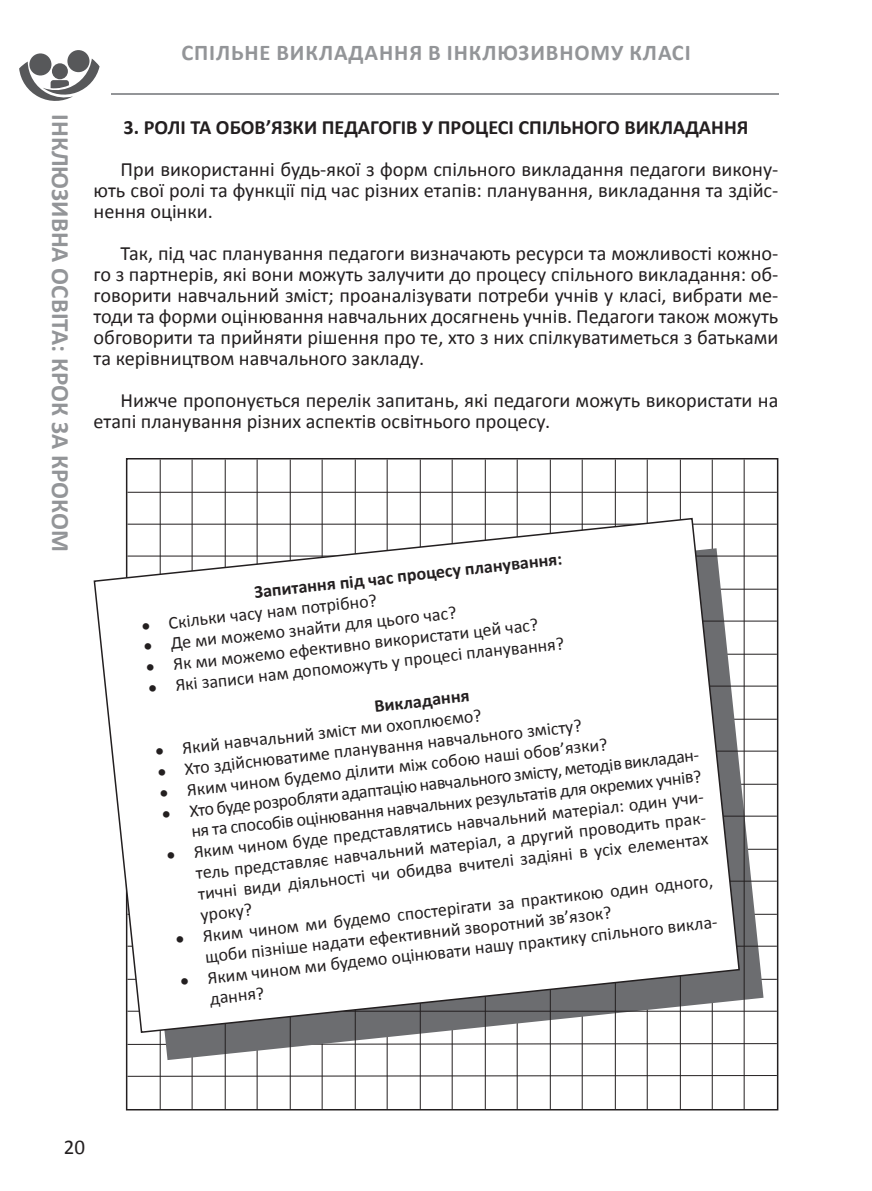
<style>
.page{position:relative;width:872px;height:1191px;background:#fff}
.page>*{position:absolute;margin:0;border:0;box-sizing:border-box;transform-origin:0 0}
.t1{font:700 25.05px "Calibri";color:#939598}
.t2{font:700 22.5px "Calibri";letter-spacing:.04em;color:#939598}
.t3{font:21px "Calibri";color:#231f20}
.t4{font:20.25px/21px "Calibri";color:#231f20;text-align:justify}
.Default{font:700 20.25px "Calibri";color:#231f20}
.t5{font:18px/21.3px "Calibri";color:#231f20}
.t6{font:700 18px "Calibri";color:#231f20}
</style>
<div class="page">
<svg style="left:29px;top:53px;width:22px;height:22px"></svg>
<div style="left:67px;top:50px;width:22px;height:22px;background:#57585a;border-radius:50%"></div>
<svg style="left:19px;top:59px;width:81px;height:42px"></svg>
<hr style="left:111px;top:93px;width:667px;height:2px;background:#939598">
<hr style="left:192px;top:459px;width:1px;height:650px;background:#231f20">
<hr style="left:257px;top:459px;width:1px;height:650px;background:#231f20">
<hr style="left:322px;top:459px;width:1px;height:650px;background:#231f20">
<hr style="left:387px;top:459px;width:1px;height:650px;background:#231f20">
<hr style="left:452px;top:459px;width:1px;height:650px;background:#231f20">
<hr style="left:517px;top:459px;width:1px;height:650px;background:#231f20">
<hr style="left:582px;top:459px;width:1px;height:650px;background:#231f20">
<hr style="left:647px;top:459px;width:1px;height:650px;background:#231f20">
<hr style="left:712px;top:459px;width:1px;height:650px;background:#231f20">
<svg style="left:763px;top:1042px;width:14px;height:3px"></svg>
<hr style="left:127px;top:979px;width:650px;height:1px;background:#231f20">
<hr style="left:127px;top:914px;width:650px;height:1px;background:#231f20">
<hr style="left:127px;top:849px;width:650px;height:1px;background:#231f20">
<hr style="left:127px;top:784px;width:650px;height:1px;background:#231f20">
<hr style="left:127px;top:719px;width:650px;height:1px;background:#231f20">
<hr style="left:127px;top:654px;width:650px;height:1px;background:#231f20">
<hr style="left:127px;top:589px;width:650px;height:1px;background:#231f20">
<hr style="left:127px;top:524px;width:650px;height:1px;background:#231f20">
<svg style="left:125px;top:548px;width:638px;height:512px"></svg>
<hr style="left:160px;top:459px;width:1px;height:650px;background:#231f20">
<hr style="left:225px;top:459px;width:1px;height:650px;background:#231f20">
<hr style="left:290px;top:459px;width:1px;height:650px;background:#231f20">
<hr style="left:355px;top:459px;width:1px;height:650px;background:#231f20">
<hr style="left:420px;top:459px;width:1px;height:650px;background:#231f20">
<hr style="left:485px;top:459px;width:1px;height:650px;background:#231f20">
<hr style="left:550px;top:459px;width:1px;height:650px;background:#231f20">
<hr style="left:615px;top:459px;width:1px;height:650px;background:#231f20">
<hr style="left:680px;top:459px;width:1px;height:650px;background:#231f20">
<hr style="left:743px;top:459px;width:1px;height:650px;background:#231f20">
<svg style="left:127px;top:1074px;width:650px;height:3px"></svg>
<hr style="left:127px;top:1010px;width:650px;height:1px;background:#231f20">
<hr style="left:127px;top:945px;width:650px;height:1px;background:#231f20">
<hr style="left:127px;top:880px;width:650px;height:1px;background:#231f20">
<hr style="left:127px;top:815px;width:650px;height:1px;background:#231f20">
<hr style="left:127px;top:750px;width:650px;height:1px;background:#231f20">
<hr style="left:127px;top:685px;width:650px;height:1px;background:#231f20">
<hr style="left:127px;top:620px;width:650px;height:1px;background:#231f20">
<hr style="left:127px;top:555px;width:650px;height:1px;background:#231f20">
<hr style="left:127px;top:492px;width:650px;height:1px;background:#231f20">
<svg style="left:93px;top:517px;width:647px;height:516px"></svg>
<p class="t2" style="left:181px;top:39px;width:511px">СПІЛЬНЕ ВИКЛАДАННЯ В ІНКЛЮЗИВНОМУ КЛАСІ</p>
<h1 class="t1" style="left:76px;top:114px;width:439px;rotate:90deg">ІНКЛЮЗИВНА ОСВІТА: КРОК ЗА КРОКОМ</h1>
<p class="Default" style="left:124px;top:115px;width:626px">3. РОЛІ ТА ОБОВ’ЯЗКИ ПЕДАГОГІВ У ПРОЦЕСІ СПІЛЬНОГО ВИКЛАДАННЯ</p>
<p class="t4" style="left:94px;top:158px;width:686px;text-indent:27px">При використанні будь-якої з форм спільного викладання педагоги викону&shy;ють свої ролі та функції під час різних етапів: планування, викладання та здійс&shy;нення оцінки.</p>
<p class="t4" style="left:94px;top:242px;width:686px;text-indent:27px">Так, під час планування педагоги визначають ресурси та можливості кожно&shy;го з партнерів, які вони можуть залучити до процесу спільного викладання: об&shy;говорити навчальний зміст; проаналізувати потреби учнів у класі, вибрати ме&shy;тоди та форми оцінювання навчальних досягнень учнів. Педагоги також можуть обговорити та прийняти рішення про те, хто з них спілкуватиметься з батьками та керівництвом навчального закладу.</p>
<p class="t4" style="left:94px;top:389px;width:686px;text-indent:27px">Нижче пропонується перелік запитань, які педагоги можуть використати на етапі планування різних аспектів освітнього процесу.</p>
<p class="t3" style="left:64px;top:1133px;width:23px">20</p>
<p class="t6" style="left:253px;top:580px;width:311px;rotate:-6deg">Запитання під час процесу планування:</p>
<p class="t5" style="left:140px;top:613px;width:238px;rotate:-6deg">• Скільки часу нам потрібно?</p>
<p class="t5" style="left:143px;top:634px;width:316px;rotate:-6deg">• Де ми можемо знайти для цього час?</p>
<p class="t5" style="left:145px;top:655px;width:396px;rotate:-6deg">• Як ми можемо ефективно використати цей час?</p>
<p class="t5" style="left:147px;top:676px;width:419px;rotate:-6deg">• Які записи нам допоможуть у процесі планування?</p>
<p class="t6" style="left:373px;top:694px;width:97px;rotate:-6deg">Викладання</p>
<p class="t5" style="left:154px;top:738px;width:329px;rotate:-6deg">• Який навчальний зміст ми охоплюємо?</p>
<p class="t5" style="left:156px;top:759px;width:428px;rotate:-6deg">• Хто здійснюватиме планування навчального змісту?</p>
<p class="t5" style="left:159px;top:780px;width:451px;rotate:-6deg">• Яким чином будемо ділити між собою наші обов’язки?</p>
<p class="t5" style="left:188px;top:798px;width:527px;text-indent:-27px;rotate:-6deg">• Хто буде розробляти адаптацію навчального змісту, методів викладан&shy;ня та способів оцінювання навчальних результатів для окремих учнів?</p>
<p class="t5" style="left:192px;top:840px;width:527px;text-indent:-27px;rotate:-6deg">• Яким чином буде представлятись навчальний матеріал: один учи&shy;тель представляє навчальний матеріал, а другий проводить прак&shy;тичні види діяльності чи обидва вчителі задіяні в усіх елементах уроку?</p>
<p class="t5" style="left:202px;top:923px;width:514px;text-indent:-27px;rotate:-6deg">• Яким чином ми будемо спостерігати за практикою один одного, щоби пізніше надати ефективний зворотний зв’язок?</p>
<p class="t5" style="left:206px;top:964px;width:527px;line-height:22px;text-indent:-27px;rotate:-6deg">• Яким чином ми будемо оцінювати нашу практику спільного викла&shy;дання?</p>
</div>
